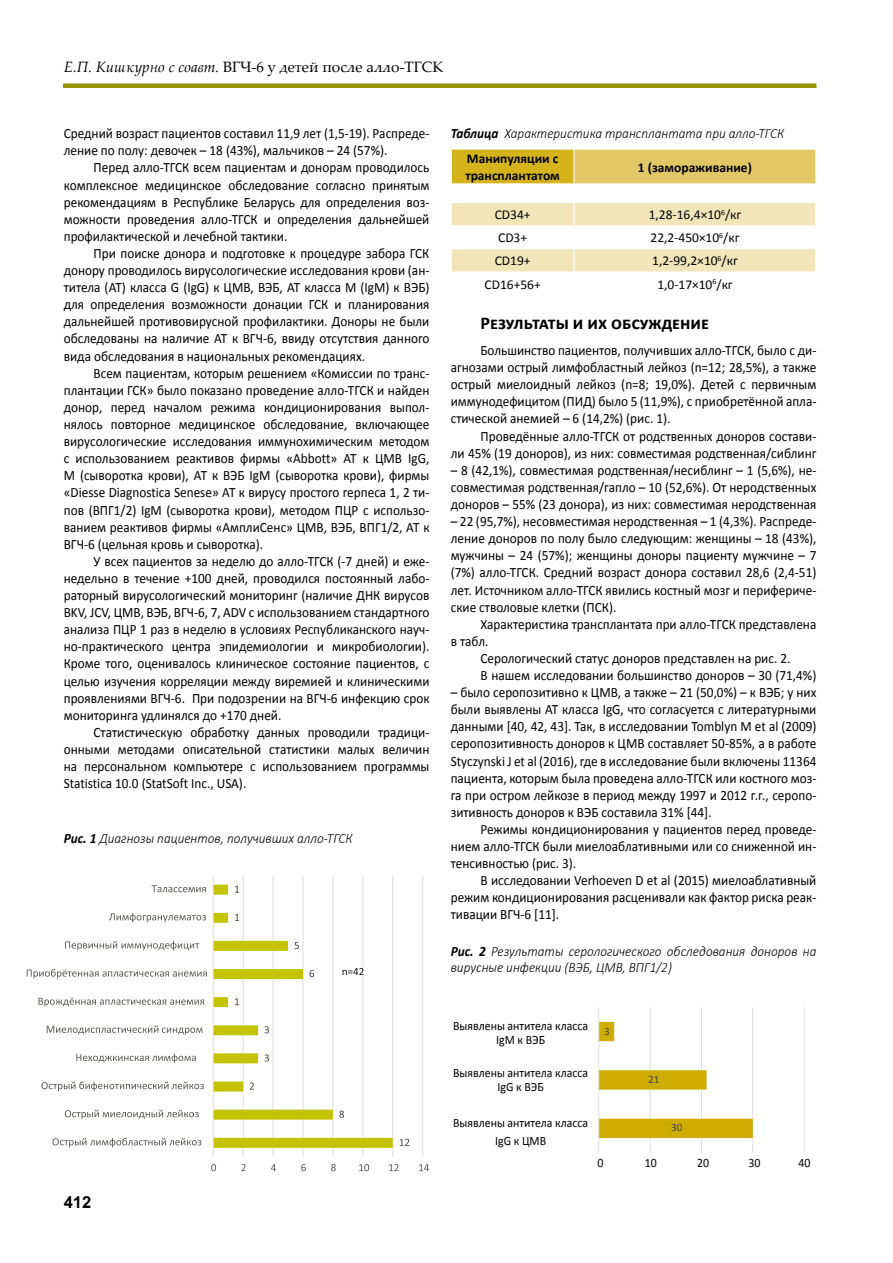
<style>
.page{position:relative;width:893px;height:1263px;background:#fff}
.page>*{position:absolute;margin:0;border:0;box-sizing:border-box;transform-origin:0 0}
.t1{font:700 18px "Calibri";color:#000}
.t2{font:700 16.5px "Arial Tj";color:#000}
.t3{font:15px "Palatino Linotype";color:#000}
.t4{font:14.25px/17.1px "Calibri";color:#000;text-align:justify;scale:.93 1}
.t5{font:italic 300 14.25px/16.5px "Calibri";color:#000;scale:.93 1}
.t6{font:13.5px "Calibri Tj";color:#000}
.t7{font:13.5px/16.2px "Calibri Bold Tj";color:#000}
.t8{font:12.75px/13.5px "Calibri";color:#000;text-align:center;scale:.93 1}
.t9{font:11.25px "Calibri";color:#464240}
.s1{font-style:italic}
.s2{font-weight:700}
</style>
<div class="page">
<div style="left:63px;top:83px;width:753px;height:5px;background:#979200"></div>
<div style="left:451px;top:149px;width:123px;height:35px;background:#d4b41a"></div>
<div style="left:574px;top:149px;width:242px;height:35px;background:#e1c765"></div>
<hr style="left:451px;top:148px;width:123px;height:2px;background:#fff">
<hr style="left:451px;top:150px;width:1px;height:33px;background:#fff">
<hr style="left:574px;top:148px;width:242px;height:2px;background:#fff">
<hr style="left:573px;top:150px;width:2px;height:33px;background:#fff">
<hr style="left:815px;top:150px;width:1px;height:33px;background:#fff">
<hr style="left:451px;top:183px;width:123px;height:1px;background:#fff">
<hr style="left:574px;top:183px;width:242px;height:1px;background:#fff">
<svg style="left:451px;top:203px;width:365px;height:69px"></svg>
<hr style="left:243px;top:875px;width:1px;height:282px;background:#e1dfde">
<hr style="left:273px;top:875px;width:1px;height:282px;background:#e1dfde">
<hr style="left:303px;top:875px;width:1px;height:282px;background:#e1dfde">
<hr style="left:333px;top:875px;width:1px;height:282px;background:#e1dfde">
<hr style="left:362px;top:875px;width:1px;height:282px;background:#e1dfde">
<hr style="left:392px;top:875px;width:1px;height:282px;background:#e1dfde">
<hr style="left:422px;top:875px;width:1px;height:282px;background:#e1dfde">
<svg style="left:214px;top:885px;width:179px;height:263px"></svg>
<hr style="left:213px;top:875px;width:1px;height:282px;background:#e1dfde">
<svg style="left:400px;top:1139px;width:9px;height:7px"></svg>
<svg style="left:339px;top:1110px;width:5px;height:8px"></svg>
<svg style="left:250px;top:1082px;width:4px;height:7px"></svg>
<svg style="left:265px;top:1054px;width:4px;height:7px"></svg>
<svg style="left:265px;top:1026px;width:4px;height:7px"></svg>
<svg style="left:235px;top:998px;width:4px;height:7px"></svg>
<svg style="left:310px;top:970px;width:4px;height:7px"></svg>
<svg style="left:295px;top:942px;width:4px;height:7px"></svg>
<svg style="left:235px;top:914px;width:4px;height:7px"></svg>
<svg style="left:235px;top:886px;width:4px;height:7px"></svg>
<svg style="left:211px;top:1164px;width:5px;height:7px"></svg>
<svg style="left:241px;top:1164px;width:5px;height:7px"></svg>
<svg style="left:271px;top:1164px;width:5px;height:7px"></svg>
<svg style="left:301px;top:1164px;width:5px;height:7px"></svg>
<svg style="left:331px;top:1164px;width:5px;height:7px"></svg>
<svg style="left:359px;top:1164px;width:10px;height:7px"></svg>
<svg style="left:389px;top:1164px;width:10px;height:7px"></svg>
<svg style="left:419px;top:1164px;width:10px;height:7px"></svg>
<svg style="left:53px;top:1138px;width:148px;height:9px"></svg>
<svg style="left:65px;top:1110px;width:134px;height:9px"></svg>
<svg style="left:41px;top:1081px;width:163px;height:10px"></svg>
<svg style="left:76px;top:1053px;width:120px;height:10px"></svg>
<svg style="left:47px;top:1025px;width:156px;height:10px"></svg>
<svg style="left:39px;top:998px;width:165px;height:9px"></svg>
<svg style="left:27px;top:969px;width:180px;height:9px"></svg>
<svg style="left:65px;top:941px;width:134px;height:9px"></svg>
<svg style="left:109px;top:913px;width:97px;height:9px"></svg>
<svg style="left:152px;top:885px;width:54px;height:7px"></svg>
<svg style="left:343px;top:968px;width:21px;height:7px"></svg>
<hr style="left:650px;top:1007px;width:1px;height:145px;background:#e1dfde">
<hr style="left:701px;top:1007px;width:1px;height:145px;background:#e1dfde">
<hr style="left:752px;top:1007px;width:1px;height:145px;background:#e1dfde">
<hr style="left:804px;top:1007px;width:1px;height:145px;background:#e1dfde">
<svg style="left:599px;top:1022px;width:154px;height:116px"></svg>
<hr style="left:598px;top:1007px;width:1px;height:145px;background:#e1dfde">
<p class="t3" style="left:64px;top:56px;width:381px"><span class="s1">Е.П. Кишкурно с соавт.</span> ВГЧ-6 у детей после алло-ТГСК</p>
<p class="t4" style="left:64px;top:125px;width:395px">Средний возраст пациентов составил 11,9 лет (1,5-19). Распреде&shy;ление по полу: девочек – 18 (43%), мальчиков – 24 (57%).</p>
<p class="t4" style="left:64px;top:159px;width:395px;text-indent:30px">Перед алло-ТГСК всем пациентам и донорам проводилось комплексное медицинское обследование согласно принятым рекомендациям в Республике Беларусь для определения воз&shy;можности проведения алло-ТГСК и определения дальнейшей профилактической и лечебной тактики.</p>
<p class="t4" style="left:64px;top:245px;width:395px;text-indent:30px">При поиске донора и подготовке к процедуре забора ГСК донору проводилось вирусологические исследования крови (ан&shy;титела (АТ) класса G (IgG) к ЦМВ, ВЭБ, АТ класса M (IgМ) к ВЭБ) для определения возможности донации ГСК и планирования дальнейшей противовирусной профилактики. Доноры не были обследованы на наличие АТ к ВГЧ-6, ввиду отсутствия данного вида обследования в национальных рекомендациях.</p>
<p class="t4" style="left:64px;top:364px;width:395px;text-indent:30px">Всем пациентам, которым решением «Комиссии по транс&shy;плантации ГСК» было показано проведение алло-ТГСК и найден донор, перед началом режима кондиционирования выпол&shy;нялось повторное медицинское обследование, включающее вирусологические исследования иммунохимическим методом с использованием реактивов фирмы «Abbott» АТ к ЦМВ IgG, М (сыворотка крови), АТ к ВЭБ IgМ (сыворотка крови), фирмы «Diesse Diagnostica Senese» АТ к вирусу простого герпеса 1, 2 ти&shy;пов (ВПГ1/2) IgМ (сыворотка крови), методом ПЦР с использо&shy;ванием реактивов фирмы «АмплиСенс» ЦМВ, ВЭБ, ВПГ1/2, АТ к ВГЧ-6 (цельная кровь и сыворотка).</p>
<p class="t4" style="left:64px;top:553px;width:395px;text-indent:30px">У всех пациентов за неделю до алло-ТГСК (-7 дней) и еже&shy;недельно в течение +100 дней, проводился постоянный лабо&shy;раторный вирусологический мониторинг (наличие ДНК вирусов BKV, JCV, ЦМВ, ВЭБ, ВГЧ-6, 7, ADV с использованием стандартного анализа ПЦР 1 раз в неделю в условиях Республиканского науч&shy;но-практического центра эпидемиологии и микробиологии).<br>Кроме того, оценивалось клиническое состояние пациентов, с целью изучения корреляции между виремией и клиническими проявлениями ВГЧ-6. При подозрении на ВГЧ-6 инфекцию срок мониторинга удлинялся до +170 дней.</p>
<p class="t4" style="left:64px;top:724px;width:395px;text-indent:30px">Статистическую обработку данных проводили традици&shy;онными методами описательной статистики малых величин на персональном компьютере с использованием программы Statistica 10.0 (StatSoft Inc., USA).</p>
<p class="t5" style="left:64px;top:830px;width:312px"><span class="s2">Рис. 1</span> Диагнозы пациентов, получивших алло-ТГСК</p>
<p class="t2" style="left:64px;top:1193px;width:29px">412</p>
<p class="t5" style="left:451px;top:125px;width:360px"><span class="s2">Таблица</span> Характеристика трансплантата при алло-ТГСК</p>
<p class="t7" style="left:465px;top:150px;width:96px">Манипуляции с трансплантатом</p>
<p class="t7" style="left:638px;top:158px;width:115px">1 (замораживание)</p>
<p class="t6" style="left:495px;top:206px;width:37px">CD34+</p>
<p class="t6" style="left:649px;top:206px;width:94px">1,28-16,4×10<sup>6</sup>/кг</p>
<p class="t6" style="left:498px;top:229px;width:31px">CD3+</p>
<p class="t6" style="left:650px;top:229px;width:90px">22,2-450×10<sup>6</sup>/кг</p>
<p class="t6" style="left:495px;top:253px;width:37px">CD19+</p>
<p class="t6" style="left:652px;top:253px;width:87px">1,2-99,2×10<sup>6</sup>/кг</p>
<p class="t6" style="left:484px;top:276px;width:58px">CD16+56+</p>
<p class="t6" style="left:657px;top:276px;width:77px">1,0-17×10<sup>6</sup>/кг</p>
<p class="t1" style="left:480px;top:312px;width:230px">Результаты и их обсуждение</p>
<p class="t4" style="left:451px;top:342px;width:395px;text-indent:30px">Большинство пациентов, получивших алло-ТГСК, было с ди&shy;агнозами острый лимфобластный лейкоз (n=12; 28,5%), а также острый миелоидный лейкоз (n=8; 19,0%). Детей с первичным иммунодефицитом (ПИД) было 5 (11,9%), с приобретённой апла&shy;стической анемией – 6 (14,2%) (рис. 1).</p>
<p class="t4" style="left:451px;top:427px;width:395px;text-align:right">Проведённые алло-ТГСК от родственных доноров состави-<br>ли 45% (19 доноров), из них: совместимая родственная/сиблинг</p>
<p class="t4" style="left:451px;top:461px;width:395px">– 8 (42,1%), совместимая родственная/несиблинг – 1 (5,6%), не&shy;совместимая родственная/гапло – 10 (52,6%). От неродственных доноров – 55% (23 донора), из них: совместимая неродственная</p>
<p class="t4" style="left:451px;top:513px;width:395px">– 22 (95,7%), несовместимая неродственная – 1 (4,3%). Распреде&shy;ление доноров по полу было следующим: женщины – 18 (43%), мужчины – 24 (57%); женщины доноры пациенту мужчине – 7 (7%) алло-ТГСК. Средний возраст донора составил 28,6 (2,4-51) лет. Источником алло-ТГСК явились костный мозг и перифериче&shy;ские стволовые клетки (ПСК).</p>
<p class="t4" style="left:480px;top:615px;width:363px">Характеристика трансплантата при алло-ТГСК представлена</p>
<p class="t4" style="left:451px;top:632px;width:42px">в табл.</p>
<p class="t4" style="left:480px;top:650px;width:335px">Серологический статус доноров представлен на рис. 2.</p>
<p class="t4" style="left:480px;top:667px;width:363px">В нашем исследовании большинство доноров – 30 (71,4%)</p>
<p class="t4" style="left:451px;top:684px;width:395px">– было серопозитивно к ЦМВ, а также – 21 (50,0%) – к ВЭБ; у них были выявлены АТ класса IgG, что согласуется с литературными данными [40, 42, 43]. Так, в исследовании Tomblyn M et al (2009) серопозитивность доноров к ЦМВ составляет 50-85%, а в работе Styczynski J et al (2016), где в исследование были включены 11364 пациента, которым была проведена алло-ТГСК или костного моз&shy;га при остром лейкозе в период между 1997 и 2012 г.г., серопо&shy;зитивность доноров к ВЭБ составила 31% [44].</p>
<p class="t4" style="left:451px;top:821px;width:395px;text-indent:30px">Режимы кондиционирования у пациентов перед проведе&shy;нием алло-ТГСК были миелоаблативными или со сниженной ин&shy;тенсивностью (рис. 3).</p>
<p class="t4" style="left:451px;top:872px;width:395px;text-indent:30px">В исследовании Verhoeven D et al (2015) миелоаблативный режим кондиционирования расценивали как фактор риска реак&shy;тивации ВГЧ-6 [11].</p>
<p class="t5" style="left:451px;top:943px;width:395px"><span class="s2">Рис. 2</span> Результаты серологического обследования доноров на вирусные инфекции (ВЭБ, ЦМВ, ВПГ1/2)</p>
<p class="t8" style="left:453px;top:1019px;width:147px">Выявлены антитела класса<br>IgM к ВЭБ</p>
<p class="t8" style="left:453px;top:1066px;width:147px">Выявлены антитела класса<br>IgG к ВЭБ</p>
<p class="t9" style="left:604px;top:1024px;width:7px">3</p>
<p class="t9" style="left:648px;top:1072px;width:13px">21</p>
<p class="t8" style="left:453px;top:1114px;width:147px;line-height:17.7px">Выявлены антитела класса<br>IgG к ЦМВ</p>
<p class="t9" style="left:671px;top:1120px;width:13px">30</p>
<p class="t8" style="left:597px;top:1156px;width:8px">0</p>
<p class="t8" style="left:645px;top:1156px;width:14px">10</p>
<p class="t8" style="left:697px;top:1156px;width:14px">20</p>
<p class="t8" style="left:748px;top:1156px;width:14px">30</p>
<p class="t8" style="left:799px;top:1156px;width:14px">40</p>
</div>
